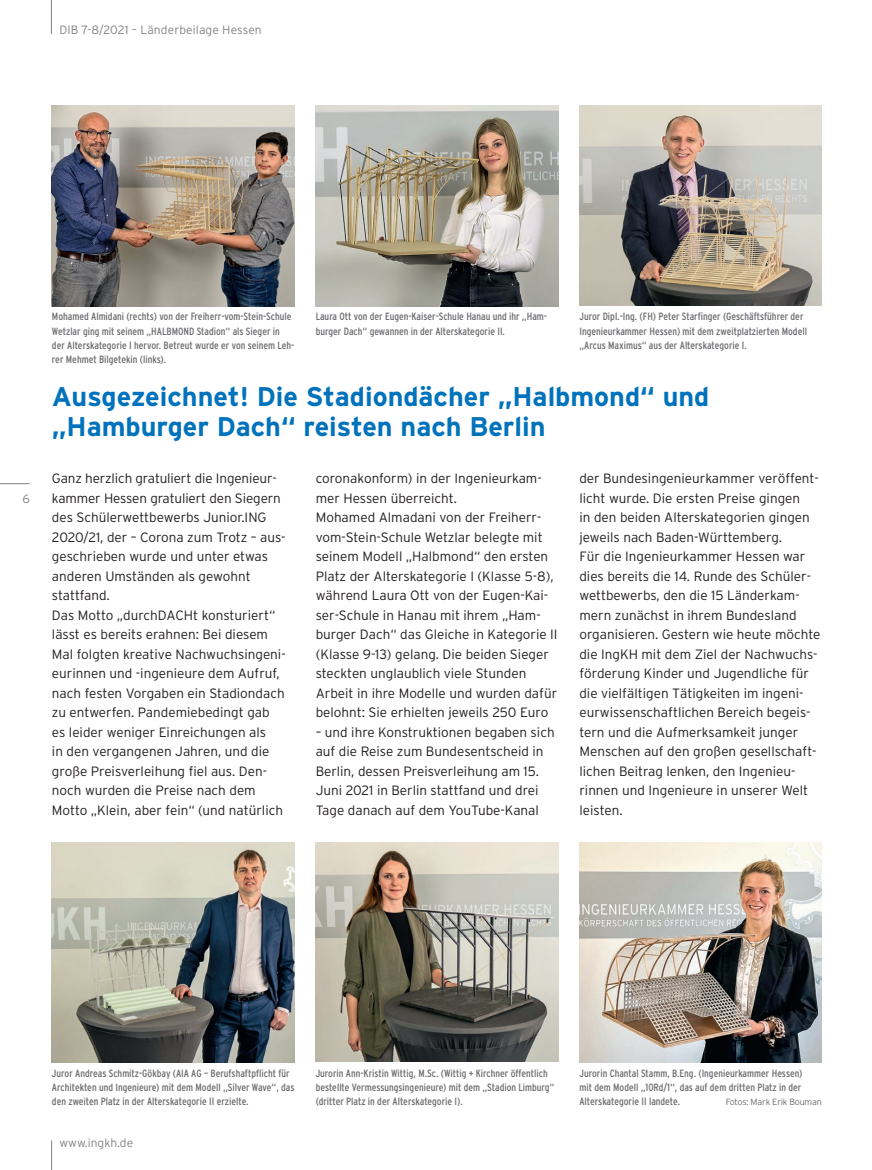
<style>
.page{position:relative;width:872px;height:1170px;background:#fff}
.page>*{position:absolute;margin:0;border:0;box-sizing:border-box;transform-origin:0 0}
.t1{font:700 27px/30px "Interstate";color:#0073bc}
.t2{font:300 13.5px/19.5px "Interstate";color:#231f20}
.t3{font:300 12px "Interstate";letter-spacing:.01em;color:#808285}
.t4{font:condensed 10.5px/14.2px "Interstate";color:#6c6d70}
.t5{font:300 9px "Interstate";letter-spacing:-.02em;color:#6c6d70}
</style>
<div class="page">
<hr style="left:0;top:483px;width:30px;height:1px;background:#808285">
<svg style="left:51px;top:1140px;width:1px;height:29px"></svg>
<hr style="left:51px;top:0;width:1px;height:34px;background:#808285">
<img style="left:52px;top:106px;width:242px;height:200px">
<img style="left:52px;top:842px;width:242px;height:220px">
<img style="left:316px;top:106px;width:242px;height:200px">
<img style="left:316px;top:842px;width:242px;height:219px">
<img style="left:579px;top:105px;width:243px;height:200px">
<img style="left:579px;top:842px;width:243px;height:220px">
<p class="t3" style="left:59px;top:23px;width:204px">DIB 7-8/2021 – Länderbeilage Hessen</p>
<p class="t3" style="left:22px;top:492px;width:9px">6</p>
<p class="t4" style="left:52px;top:309px;width:244px">Mohamed Almidani (rechts) von der Freiherr-vom-Stein-Schule Wetzlar ging mit seinem „HALBMOND Stadion“ als Sieger in der Alterskategorie I hervor. Betreut wurde er von seinem Leh&shy;rer Mehmet Bilgetekin (links).</p>
<p class="t4" style="left:316px;top:309px;width:233px">Laura Ott von der Eugen-Kaiser-Schule Hanau und ihr „Ham&shy;burger Dach“ gewannen in der Alterskategorie II.</p>
<p class="t4" style="left:579px;top:309px;width:229px">Juror Dipl.-Ing. (FH) Peter Starfinger (Geschäftsführer der<br>Ingenieurkammer Hessen) mit dem zweitplatzierten Modell „Arcus Maximus“ aus der Alterskategorie I.</p>
<h1 class="t1" style="left:52px;top:381px;width:659px">Ausgezeichnet! Die Stadiondächer „Halbmond“ und „Hamburger Dach“ reisten nach Berlin</h1>
<p class="t2" style="left:52px;top:468px;width:235px">Ganz herzlich gratuliert die Ingenieur&shy;kammer Hessen gratuliert den Siegern des Schülerwettbewerbs Junior.ING 2020/21, der – Corona zum Trotz – aus&shy;geschrieben wurde und unter etwas anderen Umständen als gewohnt stattfand.<br>Das Motto „durchDACHt konsturiert“ lässt es bereits erahnen: Bei diesem Mal folgten kreative Nachwuchsingeni&shy;eurinnen und -ingenieure dem Aufruf, nach festen Vorgaben ein Stadiondach zu entwerfen. Pandemiebedingt gab es leider weniger Einreichungen als<br>in den vergangenen Jahren, und die große Preisverleihung fiel aus. Den&shy;noch wurden die Preise nach dem Motto „Klein, aber fein“ (und natürlich</p>
<p class="t2" style="left:316px;top:468px;width:243px">coronakonform) in der Ingenieurkam&shy;mer Hessen überreicht.<br>Mohamed Almadani von der Freiherr&shy;vom-Stein-Schule Wetzlar belegte mit seinem Modell „Halbmond“ den ersten Platz der Alterskategorie I (Klasse 5-8), während Laura Ott von der Eugen-Kai&shy;ser-Schule in Hanau mit ihrem „Ham&shy;burger Dach“ das Gleiche in Kategorie II (Klasse 9-13) gelang. Die beiden Sieger steckten unglaublich viele Stunden Arbeit in ihre Modelle und wurden dafür belohnt: Sie erhielten jeweils 250 Euro</p>
<p class="t2" style="left:579px;top:468px;width:242px">der Bundesingenieurkammer veröffent&shy;licht wurde. Die ersten Preise gingen<br>in den beiden Alterskategorien gingen jeweils nach Baden-Württemberg.<br>Für die Ingenieurkammer Hessen war dies bereits die 14. Runde des Schüler&shy;wettbewerbs, den die 15 Länderkam&shy;mern zunächst in ihrem Bundesland organisieren. Gestern wie heute möchte die IngKH mit dem Ziel der Nachwuchs&shy;förderung Kinder und Jugendliche für die vielfältigen Tätigkeiten im ingeni&shy;eurwissenschaftlichen Bereich begeis&shy;tern und die Aufmerksamkeit junger Menschen auf den großen gesellschaft&shy;lichen Beitrag lenken, den Ingenieu&shy;rinnen und Ingenieure in unserer Welt leisten.</p>
<p class="t2" style="left:316px;top:722px;width:240px">– und ihre Konstruktionen begaben sich auf die Reise zum Bundesentscheid in Berlin, dessen Preisverleihung am 15.<br>Juni 2021 in Berlin stattfand und drei Tage danach auf dem YouTube-Kanal</p>
<p class="t4" style="left:52px;top:1065px;width:244px">Juror Andreas Schmitz-Gökbay (AIA AG – Berufshaftpflicht für<br>Architekten und Ingenieure) mit dem Modell „Silver Wave“, das den zweiten Platz in der Alterskategorie II erzielte.</p>
<p class="t4" style="left:316px;top:1065px;width:240px">Jurorin Ann-Kristin Wittig, M.Sc. (Wittig + Kirchner öffentlich bestellte Vermessungsingenieure) mit dem „Stadion Limburg“ (dritter Platz in der Alterskategorie I).</p>
<p class="t4" style="left:579px;top:1065px;width:225px;text-align:justify">Jurorin Chantal Stamm, B.Eng. (Ingenieurkammer Hessen) mit dem Modell „10Rd/1“, das auf dem dritten Platz in der Alterskategorie II landete.</p>
<p class="t5" style="left:725px;top:1096px;width:98px">Fotos: Mark Erik Bouman</p>
<p class="t3" style="left:60px;top:1135px;width:75px">www.ingkh.de</p>
</div>
